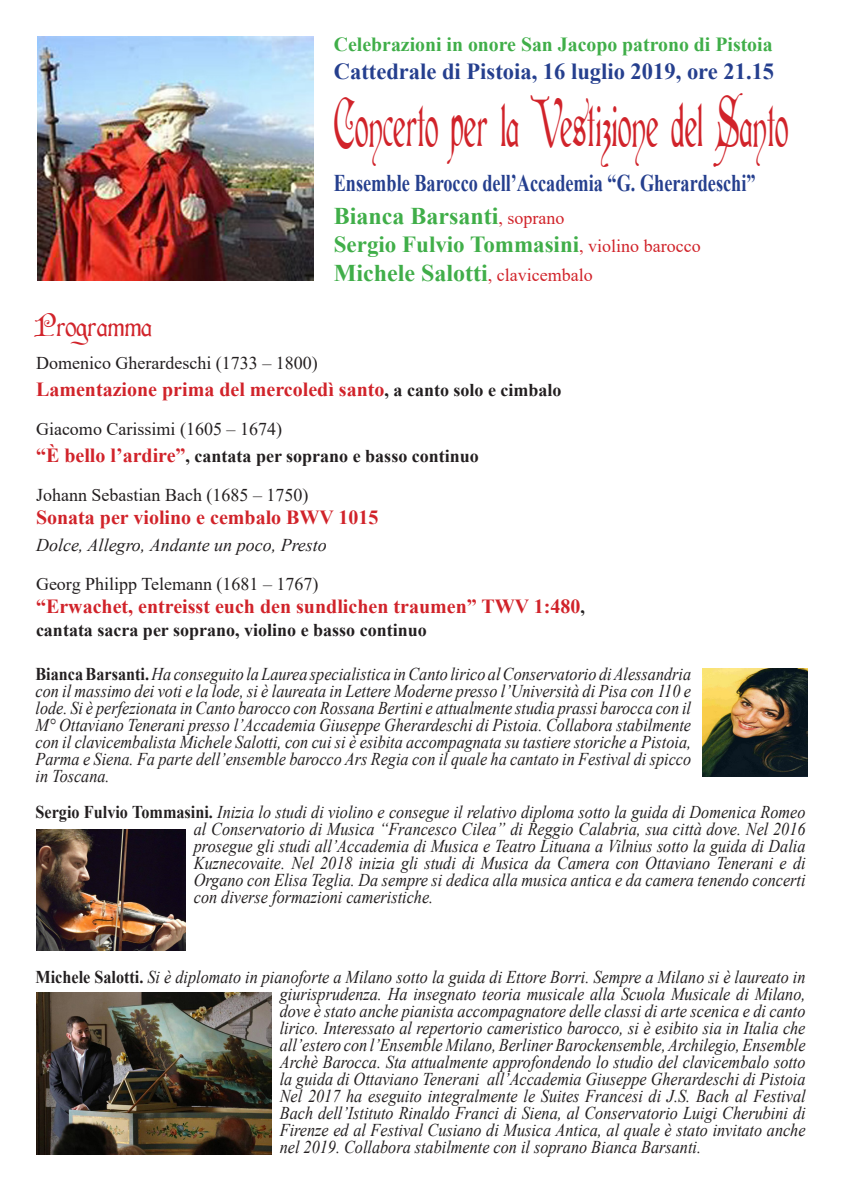
<style>
.page{position:relative;width:842px;height:1191px;background:#fff}
.page>*{position:absolute;margin:0;border:0;box-sizing:border-box;transform-origin:0 0}
.t1{font:63.8px "Cardinal";color:#d1232a;scale:.57 1}
.t2{font:30px "Cardinal";color:#d1232a}
.t3{font:700 24px "Times New Roman";color:#40ae49}
.t4{font:700 24px "Times New Roman";color:#253f8e;scale:.76 1}
.t5{font:700 23px "Times New Roman";color:#253f8e}
.t6{font:700 23px "Times New Roman";color:#40ae49}
.t7{font:700 20px "Times New Roman";color:#d1232a}
.t8{font:700 20px "Times New Roman";color:#40ae49}
.Normale{font:italic 18px/17px "Times New Roman";color:#231f20;text-align:justify;scale:.9 1}
.Titolo_1{font:italic 18px/17px "Times New Roman";color:#231f20;text-align:justify;scale:.9 1}
.t9{font:18px "Times New Roman";color:#231f20}
.t10{font:700 18px "Times New Roman";color:#231f20}
.Normale-2{font:italic 18px "Times New Roman";color:#231f20}
.s1{font-weight:400;font-size:18px;color:#d1232a}
.s2{font-size:18px;color:#231f20}
.s3{font-size:20px;color:#d1232a}
.s4{font-weight:700;font-style:normal}
</style>
<div class="page">
<img style="left:36px;top:992px;width:235px;height:163px">
<img style="left:36px;top:829px;width:149px;height:121px">
<img style="left:703px;top:668px;width:104px;height:108px">
<img style="left:38px;top:36px;width:276px;height:245px">
<p class="t2" style="left:35px;top:307px;width:118px">Programma</p>
<p class="t8" style="left:334px;top:30px;width:440px">Celebrazioni in onore San Jacopo patrono di Pistoia</p>
<p class="t5" style="left:334px;top:54px;width:442px">Cattedrale di Pistoia, 16 luglio 2019, ore 21.15</p>
<p class="t1" style="left:334px;top:83px;width:799px">Concerto per la Vestizione del Santo</p>
<p class="t4" style="left:334px;top:165px;width:556px">Ensemble Barocco dell’Accademia “G. Gherardeschi”</p>
<p class="t3" style="left:334px;top:199px;width:232px">Bianca Barsanti<span class="s1">, soprano</span></p>
<p class="t6" style="left:334px;top:228px;width:368px">Sergio Fulvio Tommasini<span class="s1">, violino barocco</span></p>
<p class="t3" style="left:334px;top:255px;width:260px">Michele Salotti<span class="s1">, clavicembalo</span></p>
<p class="t9" style="left:36px;top:350px;width:283px">Domenico Gherardeschi (1733 – 1800)</p>
<p class="t7" style="left:36px;top:374px;width:527px">Lamentazione prima del mercoledì santo<span class="s2">, a canto solo e cimbalo</span></p>
<p class="t9" style="left:36px;top:416px;width:247px">Giacomo Carissimi (1605 – 1674)</p>
<p class="t10" style="left:36px;top:442px;width:444px"><span class="s3">“È bello l’ardire”</span>, cantata per soprano e basso continuo</p>
<p class="t9" style="left:36px;top:482px;width:274px">Johann Sebastian Bach (1685 – 1750)</p>
<p class="t7" style="left:36px;top:502px;width:344px">Sonata per violino e cembalo BWV 1015</p>
<p class="Normale-2" style="left:36px;top:532px;width:292px">Dolce, Allegro, Andante un poco, Presto</p>
<p class="t9" style="left:36px;top:571px;width:284px">Georg Philipp Telemann (1681 – 1767)</p>
<p class="t7" style="left:36px;top:591px;width:550px">“Erwachet, entreisst euch den sundlichen traumen” TWV 1:480<span class="s2">,</span></p>
<p class="t10" style="left:36px;top:616px;width:392px">cantata sacra per soprano, violino e basso continuo</p>
<p class="Titolo_1" style="left:36px;top:665px;width:730px"><span class="s4">Bianca Barsanti.</span> Ha conseguito la Laurea specialistica in Canto lirico al Conservatorio di Alessandria con il massimo dei voti e la lode, si è laureata in Lettere Moderne presso l’Università di Pisa con 110 e lode. Si è perfezionata in Canto barocco con Rossana Bertini e attualmente studia prassi barocca con il M° Ottaviano Tenerani presso l’Accademia Giuseppe Gherardeschi di Pistoia. Collabora stabilmente con il clavicembalista Michele Salotti, con cui si è esibita accompagnata su tastiere storiche a Pistoia, Parma e Siena. Fa parte dell’ensemble barocco Ars Regia con il quale ha cantato in Festival di spicco in Toscana.</p>
<p class="Normale" style="left:194px;top:803px;width:681px;text-indent:-158px"><span class="s4">Sergio Fulvio Tommasini.</span> Inizia lo studi di violino e consegue il relativo diploma sotto la guida di Domenica Romeo al Conservatorio di Musica “Francesco Cilea” di Reggio Calabria, sua città dove. Nel 2016 prosegue gli studi all’Accademia di Musica e Teatro Lituana a Vilnius sotto la guida di Dalia Kuznecovaite. Nel 2018 inizia gli studi di Musica da Camera con Ottaviano Tenerani e di Organo con Elisa Teglia. Da sempre si dedica alla musica antica e da camera tenendo concerti con diverse formazioni cameristiche.</p>
<p class="Normale" style="left:280px;top:968px;width:586px;text-indent:-244px"><span class="s4">Michele Salotti.</span> Si è diplomato in pianoforte a Milano sotto la guida di Ettore Borri. Sempre a Milano si è laureato in giurisprudenza. Ha insegnato teoria musicale alla Scuola Musicale di Milano, dove è stato anche pianista accompagnatore delle classi di arte scenica e di canto lirico. Interessato al repertorio cameristico barocco, si è esibito sia in Italia che all’estero con l’Ensemble Milano, Berliner Barockensemble, Archilegio, Ensemble Archè Barocca. Sta attualmente approfondendo lo studio del clavicembalo sotto la guida di Ottaviano Tenerani all’Accademia Giuseppe Gherardeschi di Pistoia Nel 2017 ha eseguito integralmente le Suites Francesi di J.S. Bach al Festival Bach dell’Istituto Rinaldo Franci di Siena, al Conservatorio Luigi Cherubini di Firenze ed al Festival Cusiano di Musica Antica, al quale è stato invitato anche nel 2019. Collabora stabilmente con il soprano Bianca Barsanti.</p>
</div>
